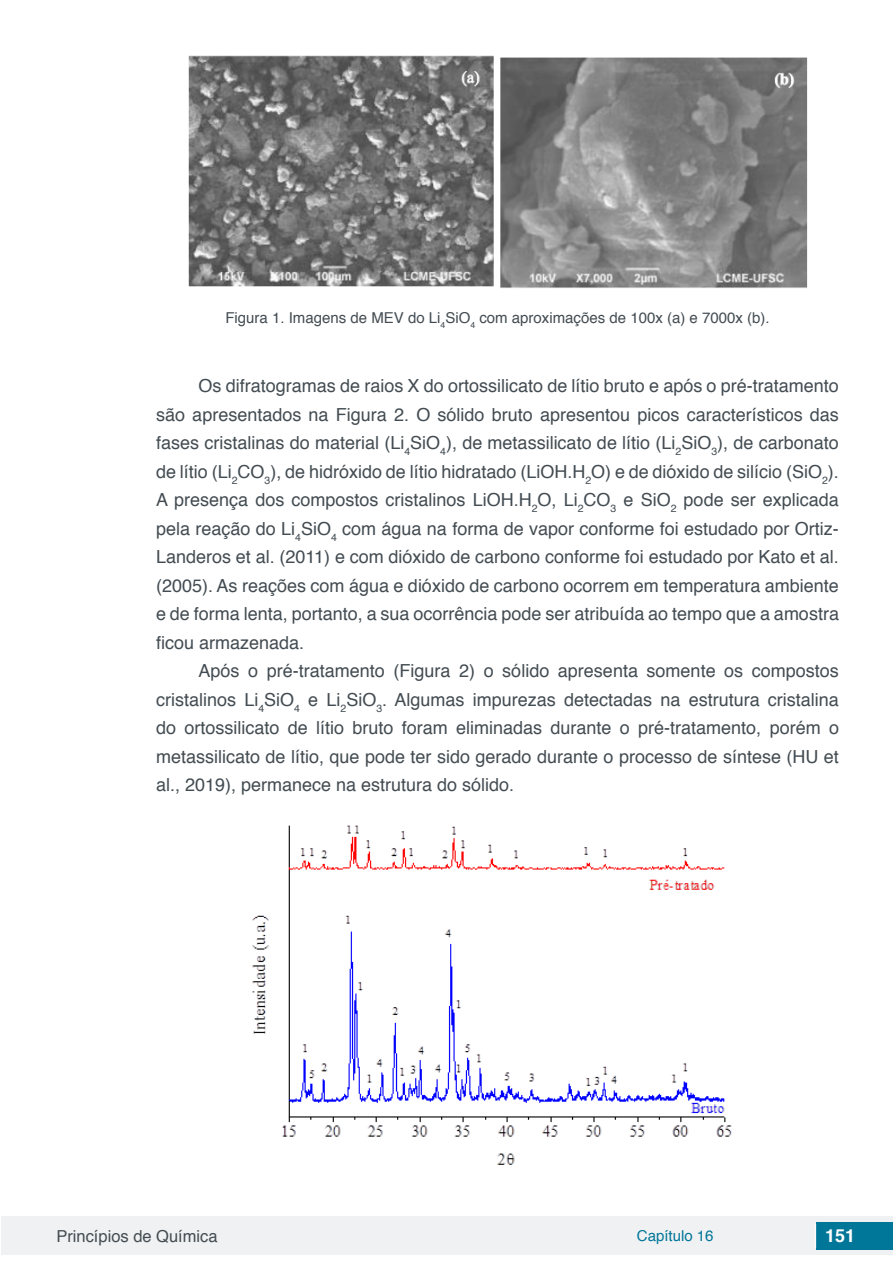
<style>
.page{position:relative;width:893px;height:1263px;background:#fff}
.page>*{position:absolute;margin:0;border:0;box-sizing:border-box;transform-origin:0 0}
.t1{font:18px/28.5px "Helvetica";color:#434c52;text-align:justify}
.t2{font:700 18px "Helvetica";color:#fff}
.t3{font:16.5px "Helvetica";color:#434c52}
.t4{font:15px "Helvetica";color:#434c52}
.t5{font:15px "Helvetica";color:#007699}
</style>
<div class="page">
<div style="left:1px;top:1216px;width:891px;height:38px;background:#f0f1f2"></div>
<div style="left:816px;top:1222px;width:77px;height:27px;background:#007699"></div>
<svg style="left:815px;top:1224px;width:1px;height:24px"></svg>
<img style="left:188px;top:55px;width:620px;height:233px">
<img style="left:252px;top:825px;width:480px;height:340px">
<p class="t4" style="left:225px;top:307px;width:546px">Figura 1. Imagens de MEV do Li<sub>4</sub>SiO<sub>4</sub> com aproximações de 100x (a) e 7000x (b).</p>
<p class="t1" style="left:156px;top:372px;width:684px;text-indent:43px">Os difratogramas de raios X do ortossilicato de lítio bruto e após o pré-tratamento são apresentados na Figura 2. O sólido bruto apresentou picos característicos das fases cristalinas do material (Li<sub>4</sub>SiO<sub>4</sub>), de metassilicato de lítio (Li<sub>2</sub>SiO<sub>3</sub>), de carbonato de lítio (Li<sub>2</sub>CO<sub>3</sub>), de hidróxido de lítio hidratado (LiOH.H<sub>2</sub>O) e de dióxido de silício (SiO<sub>2</sub>).<br>A presença dos compostos cristalinos LiOH.H<sub>2</sub>O, Li<sub>2</sub>CO<sub>3</sub> e SiO<sub>2</sub> pode ser explicada pela reação do Li<sub>4</sub>SiO<sub>4</sub> com água na forma de vapor conforme foi estudado por Ortiz-Landeros et al. (2011) e com dióxido de carbono conforme foi estudado por Kato et al. (2005). As reações com água e dióxido de carbono ocorrem em temperatura ambiente e de forma lenta, portanto, a sua ocorrência pode ser atribuída ao tempo que a amostra ficou armazenada.</p>
<p class="t1" style="left:156px;top:657px;width:684px;text-indent:43px">Após o pré-tratamento (Figura 2) o sólido apresenta somente os compostos cristalinos Li<sub>4</sub>SiO<sub>4</sub> e Li<sub>2</sub>SiO<sub>3</sub>. Algumas impurezas detectadas na estrutura cristalina do ortossilicato de lítio bruto foram eliminadas durante o pré-tratamento, porém o metassilicato de lítio, que pode ter sido gerado durante o processo de síntese (HU et al., 2019), permanece na estrutura do sólido.</p>
<p class="t3" style="left:56px;top:1223px;width:163px">Princípios de Química</p>
<p class="t5" style="left:637px;top:1224px;width:78px">Capítulo 16</p>
<p class="t2" style="left:825px;top:1221px;width:32px">151</p>
</div>
